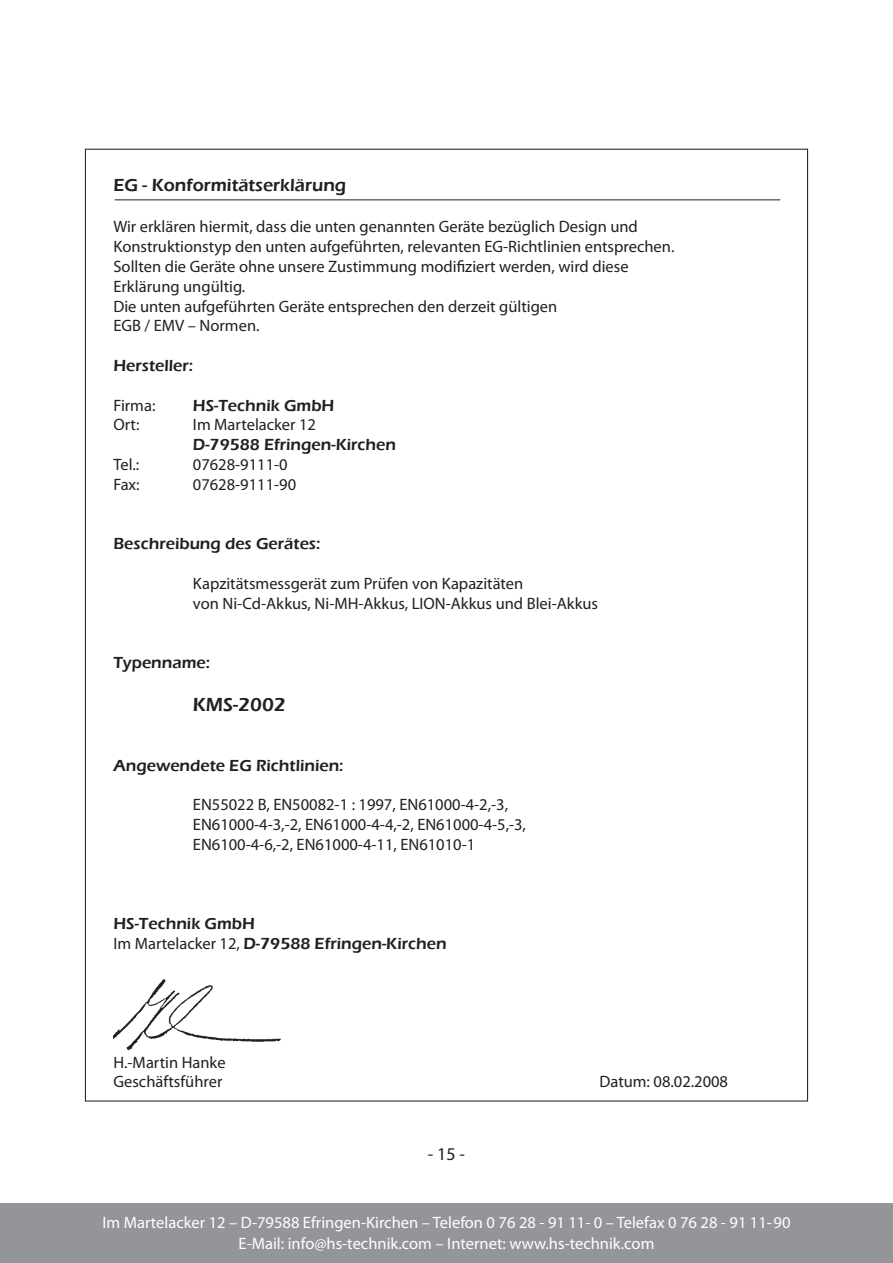
<style>
.page{position:relative;width:893px;height:1263px;background:#fff}
.page>*{position:absolute;margin:0;border:0;box-sizing:border-box;transform-origin:0 0}
.t1{font:600 19.5px "Eras ITC";color:#231f20}
.t2{font:600 18px "Eras ITC";color:#231f20}
.t3{font:18px "Myriad Pro";color:#231f20}
.t4{font:16.5px/19.8px "Myriad Pro";color:#231f20}
.t5{font:600 16.5px/19.8px "Eras ITC";color:#231f20}
.t6{font:16.5px/21px "Myriad Pro";color:#fff;text-align:center}
.s1{font-family:"Myriad Pro";font-weight:400}
</style>
<div class="page">
<div style="left:0;top:1203px;width:893px;height:60px;background:#939598"></div>
<hr style="left:115px;top:199px;width:665px;height:1px;background:#231f20">
<img style="left:114px;top:979px;width:167px;height:72px">
<p class="t2" style="left:113px;top:175px;width:234px">EG - Konformitätserklärung</p>
<p class="t4" style="left:113px;top:217px;width:563px">Wir erklären hiermit, dass die unten genannten Geräte bezüglich Design und Konstruktionstyp den unten aufgeführten, relevanten EG-Richtlinien entsprechen.<br>Sollten die Geräte ohne unsere Zustimmung modifiziert werden, wird diese Erklärung ungültig.<br>Die unten aufgeführten Geräte entsprechen den derzeit gültigen<br>EGB / EMV – Normen.</p>
<p class="t5" style="left:113px;top:356px;width:81px">Hersteller:</p>
<p class="t4" style="left:113px;top:395px;width:44px">Firma:</p>
<p class="t5" style="left:193px;top:395px;width:143px">HS-Technik GmbH</p>
<p class="t4" style="left:113px;top:415px;width:28px">Ort:</p>
<p class="t4" style="left:193px;top:415px;width:125px">Im Martelacker 12</p>
<p class="t5" style="left:193px;top:435px;width:205px">D-79588 Efringen-Kirchen</p>
<p class="t4" style="left:113px;top:454px;width:27px">Tel.:</p>
<p class="t4" style="left:193px;top:454px;width:96px">07628-9111-0</p>
<p class="t4" style="left:113px;top:474px;width:28px">Fax:</p>
<p class="t4" style="left:193px;top:474px;width:105px">07628-9111-90</p>
<p class="t5" style="left:113px;top:534px;width:209px">Beschreibung des Gerätes:</p>
<p class="t4" style="left:193px;top:573px;width:407px">Kapzitätsmessgerät zum Prüfen von Kapazitäten<br>von Ni-Cd-Akkus, Ni-MH-Akkus, LION-Akkus und Blei-Akkus</p>
<p class="t5" style="left:113px;top:653px;width:98px">Typenname:</p>
<p class="t1" style="left:193px;top:694px;width:94px">KMS-2002</p>
<p class="t5" style="left:113px;top:755px;width:232px">Angewendete EG Richtlinien:</p>
<p class="t4" style="left:193px;top:794px;width:335px">EN55022 B, EN50082-1 : 1997, EN61000-4-2,-3,<br>EN61000-4-3,-2, EN61000-4-4,-2, EN61000-4-5,-3,<br>EN6100-4-6,-2, EN61000-4-11, EN61010-1</p>
<p class="t5" style="left:113px;top:914px;width:335px">HS-Technik GmbH<br><span class="s1">Im Martelacker 12,</span> D-79588 Efringen-Kirchen</p>
<p class="t4" style="left:113px;top:1052px;width:114px">H.-Martin Hanke<br>Geschäftsführer</p>
<p class="t3" style="left:428px;top:1143px;width:39px">- 15 -</p>
<p class="t4" style="left:599px;top:1072px;width:130px">Datum: 08.02.2008</p>
<p class="t6" style="left:102px;top:1211px;width:690px">Im Martelacker 12 – D-79588 Efringen-Kirchen – Telefon 0 76 28 - 91 11- 0 – Telefax 0 76 28 - 91 11-90<br>E-Mail: info@hs-technik.com – Internet: www.hs-technik.com</p>
</div>
